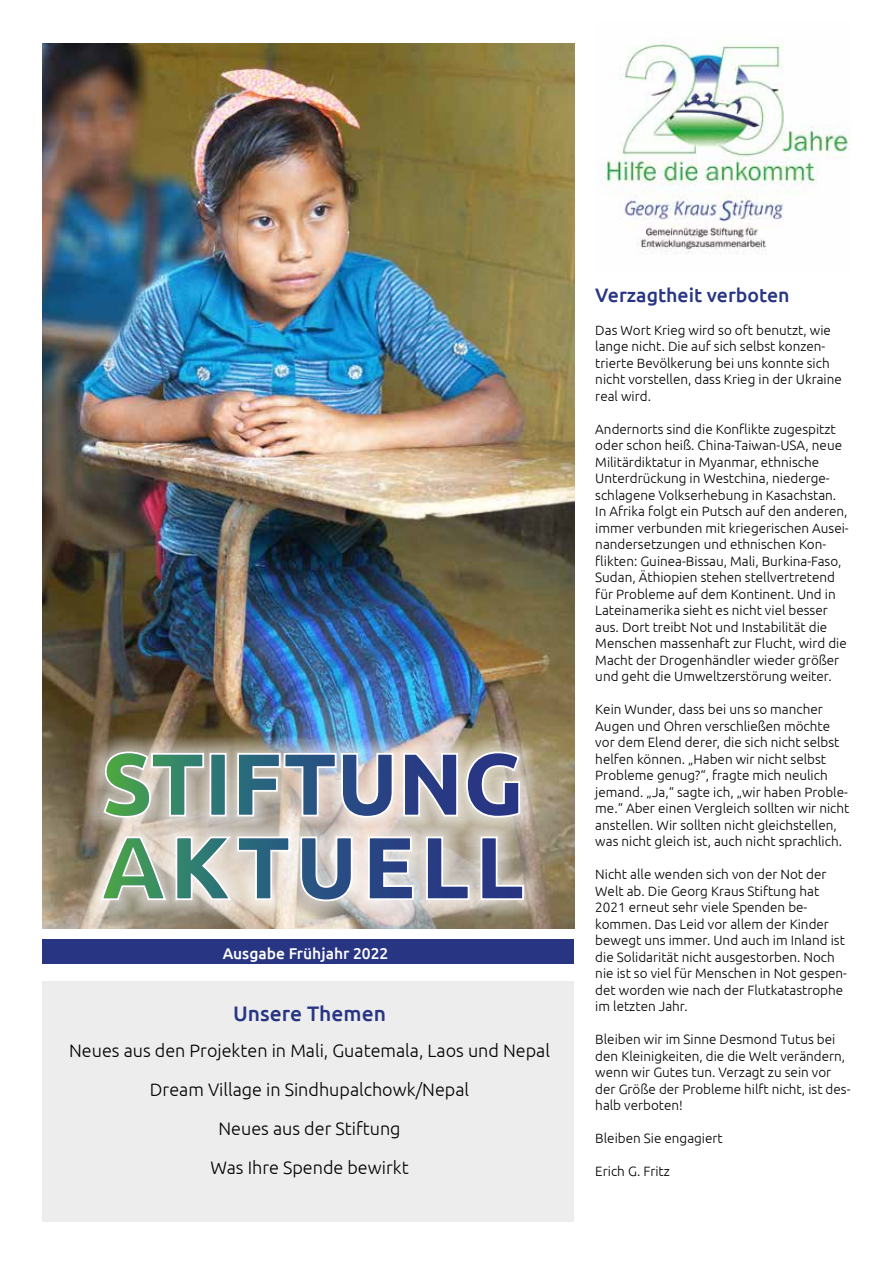
<style>
.page{position:relative;width:893px;height:1263px;background:#fff}
.page>*{position:absolute;margin:0;border:0;box-sizing:border-box;transform-origin:0 0}
.t1{font:500 21px "Ubuntu";color:#283583}
.t2{font:500 19.5px "Ubuntu";color:#283583}
.t3{font:300 18px/39px "Ubuntu";color:#000;text-align:center}
.t4{font:500 15.6px "Ubuntu";color:#fff}
.t5{font:300 13.5px/16.5px "Ubuntu";color:#000}
</style>
<div class="page">
<div style="left:43px;top:981px;width:531px;height:240px;background:#ededed"></div>
<img style="left:604px;top:43px;width:246px;height:211px">
<img style="left:43px;top:44px;width:531px;height:884px">
<img style="left:54px;top:699px;width:521px;height:241px">
<img style="left:84px;top:735px;width:457px;height:183px">
<svg style="left:100px;top:835px;width:425px;height:67px;background:#9daaaf"></svg>
<svg style="left:102px;top:750px;width:419px;height:69px;background:#92a1a7"></svg>
<div style="left:43px;top:940px;width:531px;height:24px;background:#283583"></div>
<p class="t4" style="left:223px;top:943px;width:167px">Ausgabe Frühjahr 2022</p>
<h1 class="t1" style="left:233px;top:1000px;width:154px">Unsere Themen</h1>
<h3 class="t3" style="left:69px;top:1030px;width:482px">Neues aus den Projekten in Mali, Guatemala, Laos und Nepal Dream Village in Sindhupalchowk/Nepal<br>Neues aus der Stiftung<br>Was Ihre Spende bewirkt</h3>
<h2 class="t2" style="left:595px;top:283px;width:196px">Verzagtheit verboten</h2>
<p class="t5" style="left:595px;top:321px;width:248px">Das Wort Krieg wird so oft benutzt, wie lange nicht. Die auf sich selbst konzen&shy;trierte Bevölkerung bei uns konnte sich nicht vorstellen, dass Krieg in der Ukraine real wird.</p>
<p class="t5" style="left:595px;top:420px;width:255px">Andernorts sind die Konflikte zugespitzt oder schon heiß. China-Taiwan-USA, neue Militärdiktatur in Myanmar, ethnische Unterdrückung in Westchina, niederge&shy;schlagene Volkserhebung in Kasachstan.<br>In Afrika folgt ein Putsch auf den anderen, immer verbunden mit kriegerischen Ausei&shy;nandersetzungen und ethnischen Kon&shy;flikten: Guinea-Bissau, Mali, Burkina-Faso, Sudan, Äthiopien stehen stellvertretend für Probleme auf dem Kontinent. Und in Lateinamerika sieht es nicht viel besser aus. Dort treibt Not und Instabilität die Menschen massenhaft zur Flucht, wird die Macht der Drogenhändler wieder größer und geht die Umweltzerstörung weiter.</p>
<p class="t5" style="left:595px;top:701px;width:256px">Kein Wunder, dass bei uns so mancher Augen und Ohren verschließen möchte vor dem Elend derer, die sich nicht selbst helfen können. „Haben wir nicht selbst Probleme genug?“, fragte mich neulich jemand. „Ja,“ sagte ich, „wir haben Proble&shy;me.“ Aber einen Vergleich sollten wir nicht anstellen. Wir sollten nicht gleichstellen, was nicht gleich ist, auch nicht sprachlich.</p>
<p class="t5" style="left:595px;top:866px;width:253px">Nicht alle wenden sich von der Not der Welt ab. Die Georg Kraus Stiftung hat 2021 erneut sehr viele Spenden be&shy;kommen. Das Leid vor allem der Kinder bewegt uns immer. Und auch im Inland ist die Solidarität nicht ausgestorben. Noch nie ist so viel für Menschen in Not gespen&shy;det worden wie nach der Flutkatastrophe im letzten Jahr.</p>
<p class="t5" style="left:595px;top:1031px;width:257px">Bleiben wir im Sinne Desmond Tutus bei den Kleinigkeiten, die die Welt verändern, wenn wir Gutes tun. Verzagt zu sein vor der Größe der Probleme hilft nicht, ist des&shy;halb verboten!</p>
<p class="t5" style="left:595px;top:1130px;width:129px">Bleiben Sie engagiert</p>
<p class="t5" style="left:595px;top:1163px;width:76px">Erich G. Fritz</p>
</div>
